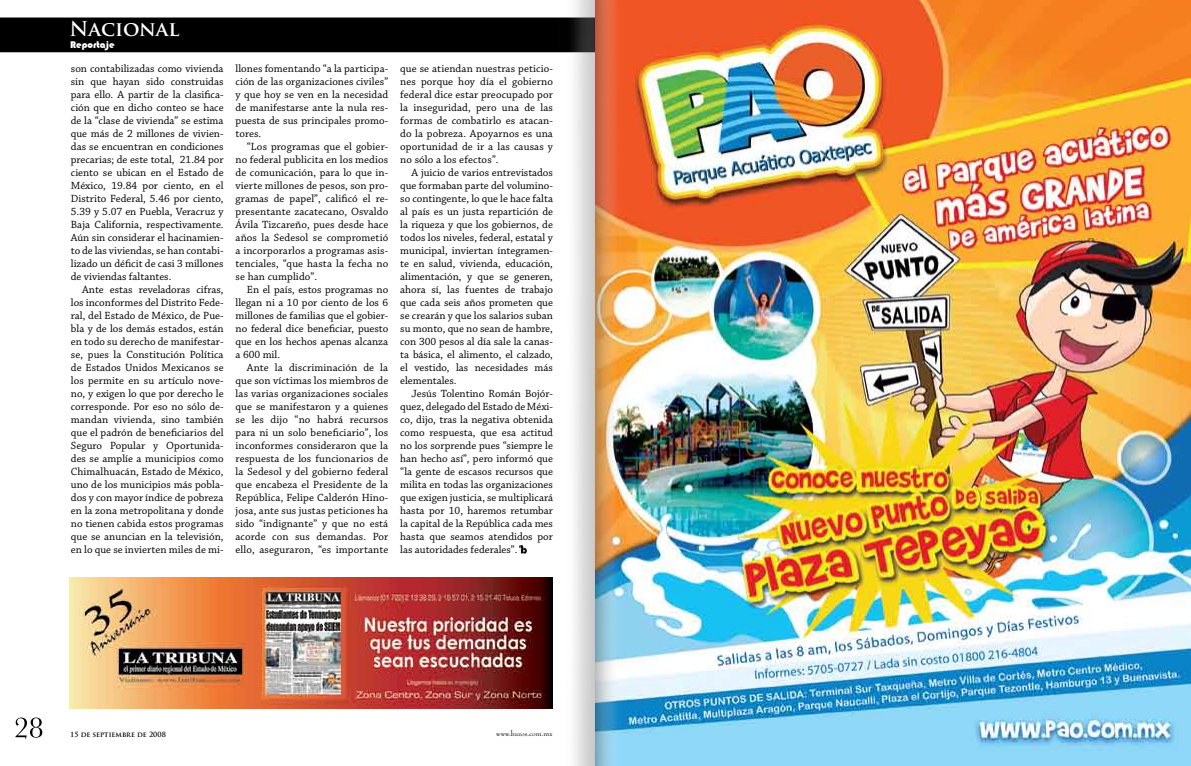
<style>
.page{position:relative;width:1191px;height:766px;background:#fff}
.page>*{position:absolute;margin:0;border:0;box-sizing:border-box;transform-origin:0 0}
.t1{font:700 20px "Trajan Pro";color:#fff}
.t2{font:11px/13px "Chaparral Pro";letter-spacing:.005em;color:#000;text-align:justify}
.t3{font:10px "Bauhaus 93";color:#fff}
.t4{font:8px "Bernhard Modern Std";color:#000}
.t5{font:700 7px "Trajan Pro";color:#000}
</style>
<div class="page">
<div style="left:0;top:18px;width:559px;height:34px;background:#000"></div>
<img style="left:559px;top:0;width:632px;height:765px">
<svg style="left:16px;top:717px;width:26px;height:21px"></svg>
<img style="left:69px;top:577px;width:484px;height:131px">
<svg style="left:519px;top:545px;width:8px;height:8px"></svg>
<img style="left:595px;top:0;width:36px;height:765px">
<h1 class="t1" style="left:69px;top:17px;width:112px">Nacional</h1>
<p class="t3" style="left:70px;top:38px;width:46px">Reportaje</p>
<p class="t2" style="left:71px;top:62px;width:154px">son contabilizadas como vivienda sin que hayan sido construidas para ello. A partir de la clasifica&shy;ción que en dicho conteo se hace de la “clase de vivienda” se estima que más de 2 millones de vivien&shy;das se encuentran en condiciones precarias; de este total, 21.84 por ciento se ubican en el Estado de México, 19.84 por ciento, en el Distrito Federal, 5.46 por ciento, 5.39 y 5.07 en Puebla, Veracruz y Baja California, respectivamente.<br>Aún sin considerar el hacinamien&shy;to de las viviendas, se han contabi&shy;lizado un déficit de casi 3 millones de viviendas faltantes.</p>
<p class="t2" style="left:71px;top:283px;width:154px;text-indent:11px">Ante estas reveladoras cifras, los inconformes del Distrito Fede&shy;ral, del Estado de México, de Pue&shy;bla y de los demás estados, están en todo su derecho de manifestar&shy;se, pues la Constitución Política de Estados Unidos Mexicanos se los permite en su artículo nove&shy;no, y exigen lo que por derecho le corresponde. Por eso no sólo de&shy;mandan vivienda, sino también que el padrón de beneficiarios del Seguro Popular y Oportunida&shy;des se amplíe a municipios como Chimalhuacán, Estado de México, uno de los municipios más pobla&shy;dos y con mayor índice de pobreza en la zona metropolitana y donde no tienen cabida estos programas que se anuncian en la televisión, en lo que se invierten miles de mi-</p>
<p class="t2" style="left:235px;top:62px;width:154px">llones fomentando “a la participa&shy;ción de las organizaciones civiles” y que hoy se ven en la necesidad de manifestarse ante la nula res&shy;puesta de sus principales promo&shy;tores.</p>
<p class="t2" style="left:236px;top:140px;width:154px;text-indent:11px">“Los programas que el gobier&shy;no federal publicita en los medios de comunicación, para lo que in&shy;vierte millones de pesos, son pro&shy;gramas de papel”, calificó el re&shy;presentante zacatecano, Osvaldo Ávila Tizcareño, pues desde hace años la Sedesol se comprometió a incorporarlos a programas asis&shy;tenciales, “que hasta la fecha no se han cumplido”.</p>
<p class="t2" style="left:236px;top:283px;width:154px;text-indent:11px">En el país, estos programas no llegan ni a 10 por ciento de los 6 millones de familias que el gobier&shy;no federal dice beneficiar, puesto que en los hechos apenas alcanza a 600 mil.</p>
<p class="t2" style="left:236px;top:361px;width:154px;text-indent:11px">Ante la discriminación de la que son víctimas los miembros de las varias organizaciones sociales que se manifestaron y a quienes se les dijo “no habrá recursos para ni un solo beneficiario”, los inconformes consideraron que la respuesta de los funcionarios de la Sedesol y del gobierno federal que encabeza el Presidente de la República, Felipe Calderón Hino&shy;josa, ante sus justas peticiones ha sido “indignante” y que no está acorde con sus demandas. Por ello, aseguraron, “es importante</p>
<p class="t2" style="left:400px;top:62px;width:154px">que se atiendan nuestras peticio&shy;nes porque hoy día el gobierno federal dice estar preocupado por la inseguridad, pero una de las formas de combatirlo es atacan&shy;do la pobreza. Apoyarnos es una oportunidad de ir a las causas y no sólo a los efectos”.</p>
<p class="t2" style="left:400px;top:166px;width:154px;text-indent:11px">A juicio de varios entrevistados que formaban parte del volumino&shy;so contingente, lo que le hace falta al país es un justa repartición de la riqueza y que los gobiernos, de todos los niveles, federal, estatal y municipal, inviertan íntegramen&shy;te en salud, vivienda, educación, alimentación, y que se generen, ahora sí, las fuentes de trabajo que cada seis años prometen que se crearán y que los salarios suban su monto, que no sean de hambre, con 300 pesos al día sale la canas&shy;ta básica, el alimento, el calzado, el vestido, las necesidades más elementales.</p>
<p class="t2" style="left:400px;top:387px;width:154px;text-indent:11px">Jesús Tolentino Román Bojór&shy;quez, delegado del Estado de Méxi&shy;co, dijo, tras la negativa obtenida como respuesta, que esa actitud no los sorprende pues “siempre le han hecho así”, pero informó que “la gente de escasos recursos que milita en todas las organizaciones que exigen justicia, se multiplicará hasta por 10, haremos retumbar la capital de la República cada mes hasta que seamos atendidos por las autoridades federales”.</p>
<p class="t5" style="left:70px;top:729px;width:97px">15 de septiembre de 2008</p>
<p class="t4" style="left:496px;top:729px;width:58px">www.buzos.com.mx</p>
</div>
